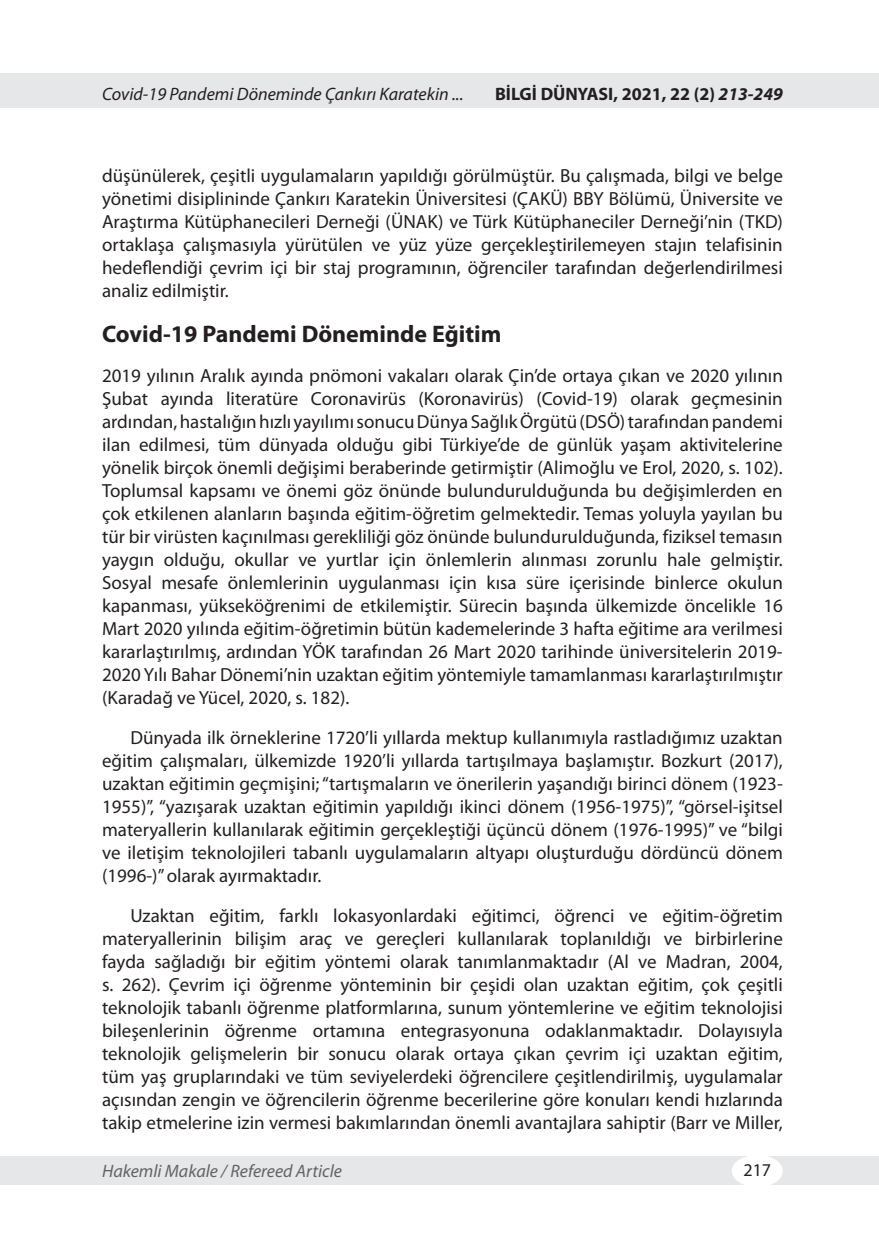
<style>
.page{position:relative;width:879px;height:1253px;background:#fff}
.page>*{position:absolute;margin:0;border:0;box-sizing:border-box;transform-origin:0 0}
.t1{font:700 24px "Myriad Pro";color:#231f20}
.t2{font:19px/23px "Myriad Pro";color:#231f20;text-align:justify}
.t3{font:italic 18px "Myriad Pro";color:#231f20}
.t4{font:700 18px "Myriad Pro";color:#231f20}
.t5{font:italic 18px "Myriad Pro";color:#636366}
.t6{font:18px "Myriad Pro";color:#231f20}
.s1{font-style:italic}
</style>
<div class="page">
<div style="left:0;top:74px;width:879px;height:34px;background:#e6e7e9"></div>
<div style="left:0;top:1156px;width:879px;height:28px;background:#e6e7e9"></div>
<div style="left:732px;top:1155px;width:51px;height:32px;background:#fff;border-radius:50%"></div>
<p class="t3" style="left:102px;top:83px;width:363px">Covid-19 Pandemi Döneminde Çankırı Karatekin ...</p>
<p class="t4" style="left:495px;top:82px;width:289px">BİLGİ DÜNYASI, 2021, 22 (2) <span class="s1">213-249</span></p>
<p class="t2" style="left:102px;top:163px;width:682px">düşünülerek, çeşitli uygulamaların yapıldığı görülmüştür. Bu çalışmada, bilgi ve belge yönetimi disiplininde Çankırı Karatekin Üniversitesi (ÇAKÜ) BBY Bölümü, Üniversite ve Araştırma Kütüphanecileri Derneği (ÜNAK) ve Türk Kütüphaneciler Derneği’nin (TKD) ortaklaşa çalışmasıyla yürütülen ve yüz yüze gerçekleştirilemeyen stajın telafisinin hedeflendiği çevrim içi bir staj programının, öğrenciler tarafından değerlendirilmesi analiz edilmiştir.</p>
<p class="t1" style="left:102px;top:318px;width:401px">Covid-19 Pandemi Döneminde Eğitim</p>
<p class="t2" style="left:102px;top:363px;width:682px">2019 yılının Aralık ayında pnömoni vakaları olarak Çin’de ortaya çıkan ve 2020 yılının Şubat ayında literatüre Coronavirüs (Koronavirüs) (Covid-19) olarak geçmesinin ardından, hastalığın hızlı yayılımı sonucu Dünya Sağlık Örgütü (DSÖ) tarafından pandemi ilan edilmesi, tüm dünyada olduğu gibi Türkiye’de de günlük yaşam aktivitelerine yönelik birçok önemli değişimi beraberinde getirmiştir (Alimoğlu ve Erol, 2020, s. 102).<br>Toplumsal kapsamı ve önemi göz önünde bulundurulduğunda bu değişimlerden en çok etkilenen alanların başında eğitim-öğretim gelmektedir. Temas yoluyla yayılan bu tür bir virüsten kaçınılması gerekliliği göz önünde bulundurulduğunda, fiziksel temasın yaygın olduğu, okullar ve yurtlar için önlemlerin alınması zorunlu hale gelmiştir.<br>Sosyal mesafe önlemlerinin uygulanması için kısa süre içerisinde binlerce okulun kapanması, yükseköğrenimi de etkilemiştir. Sürecin başında ülkemizde öncelikle 16<br>Mart 2020 yılında eğitim-öğretimin bütün kademelerinde 3 hafta eğitime ara verilmesi kararlaştırılmış, ardından YÖK tarafından 26 Mart 2020 tarihinde üniversitelerin 2019- 2020 Yılı Bahar Dönemi’nin uzaktan eğitim yöntemiyle tamamlanması kararlaştırılmıştır (Karadağ ve Yücel, 2020, s. 182).</p>
<p class="t2" style="left:102px;top:725px;width:682px;text-indent:28px">Dünyada ilk örneklerine 1720’li yıllarda mektup kullanımıyla rastladığımız uzaktan eğitim çalışmaları, ülkemizde 1920’li yıllarda tartışılmaya başlamıştır. Bozkurt (2017), uzaktan eğitimin geçmişini; “tartışmaların ve önerilerin yaşandığı birinci dönem (1923- 1955)”, “yazışarak uzaktan eğitimin yapıldığı ikinci dönem (1956-1975)”, “görsel-işitsel materyallerin kullanılarak eğitimin gerçekleştiği üçüncü dönem (1976-1995)” ve “bilgi ve iletişim teknolojileri tabanlı uygulamaların altyapı oluşturduğu dördüncü dönem (1996-)” olarak ayırmaktadır.</p>
<p class="t2" style="left:102px;top:904px;width:682px;text-indent:28px">Uzaktan eğitim, farklı lokasyonlardaki eğitimci, öğrenci ve eğitim-öğretim materyallerinin bilişim araç ve gereçleri kullanılarak toplanıldığı ve birbirlerine fayda sağladığı bir eğitim yöntemi olarak tanımlanmaktadır (Al ve Madran, 2004, s. 262). Çevrim içi öğrenme yönteminin bir çeşidi olan uzaktan eğitim, çok çeşitli teknolojik tabanlı öğrenme platformlarına, sunum yöntemlerine ve eğitim teknolojisi bileşenlerinin öğrenme ortamına entegrasyonuna odaklanmaktadır. Dolayısıyla teknolojik gelişmelerin bir sonucu olarak ortaya çıkan çevrim içi uzaktan eğitim, tüm yaş gruplarındaki ve tüm seviyelerdeki öğrencilere çeşitlendirilmiş, uygulamalar açısından zengin ve öğrencilerin öğrenme becerilerine göre konuları kendi hızlarında takip etmelerine izin vermesi bakımlarından önemli avantajlara sahiptir (Barr ve Miller,</p>
<p class="t5" style="left:102px;top:1160px;width:241px">Hakemli Makale / Refereed Article</p>
<p class="t6" style="left:743px;top:1159px;width:29px">217</p>
</div>
